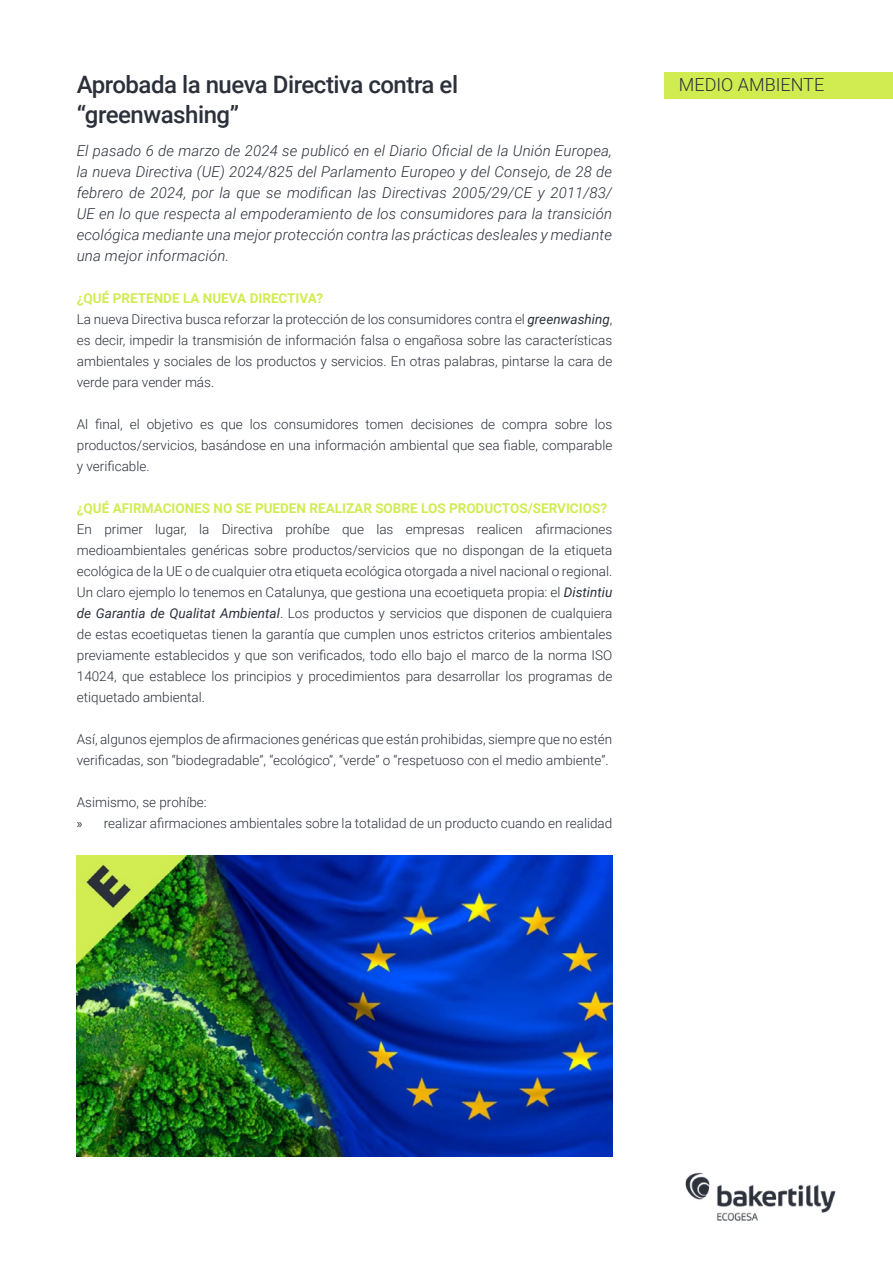
<style>
.page{position:relative;width:893px;height:1263px;background:#fff}
.page>*{position:absolute;margin:0;border:0;box-sizing:border-box;transform-origin:0 0}
.t1{font:500 24px/30px "Roboto";letter-spacing:-.02em;color:#2b303a}
.t2{font:300 18px "Roboto";color:#2b303a}
.t3{font:italic 300 15px/21px "Roboto";letter-spacing:.01em;color:#2b303a;text-align:justify}
.t4{font:300 13.5px/21px "Roboto";color:#2b303a}
.t5{font:700 13.5px "Roboto";color:#d1ec51}
.s1{font-weight:700;color:#d1ec51}
.s2{font-weight:400;font-style:italic}
.s3{font-family:"Myriad Pro";font-weight:400}
</style>
<div class="page">
<img style="left:685px;top:1172px;width:151px;height:49px">
<img style="left:77px;top:855px;width:535px;height:302px">
<div style="left:664px;top:72px;width:229px;height:26px;background:#d1ec51"></div>
<h1 class="t1" style="left:77px;top:69px;width:383px">Aprobada la nueva Directiva contra el “greenwashing”</h1>
<p class="t3" style="left:77px;top:140px;width:537px">El pasado 6 de marzo de 2024 se publicó en el Diario Oficial de la Unión Europea, la nueva Directiva (UE) 2024/825 del Parlamento Europeo y del Consejo, de 28 de febrero de 2024, por la que se modifican las Directivas 2005/29/CE y 2011/83/ UE en lo que respecta al empoderamiento de los consumidores para la transición ecológica mediante una mejor protección contra las prácticas desleales y mediante una mejor información.</p>
<p class="t4" style="left:77px;top:287px;width:537px"><span class="s1">¿QUÉ PRETENDE LA NUEVA DIRECTIVA?<br></span>La nueva Directiva busca reforzar la protección de los consumidores contra el <span class="s2">greenwashing</span>, es decir, impedir la transmisión de información falsa o engañosa sobre las características ambientales y sociales de los productos y servicios. En otras palabras, pintarse la cara de verde para vender más.</p>
<p class="t4" style="left:77px;top:414px;width:537px;text-align:justify">Al final, el objetivo es que los consumidores tomen decisiones de compra sobre los productos/servicios, basándose en una información ambiental que sea fiable, comparable y verificable.</p>
<p class="t5" style="left:77px;top:499px;width:532px">¿QUÉ AFIRMACIONES NO SE PUEDEN REALIZAR SOBRE LOS PRODUCTOS/SERVICIOS?</p>
<p class="t4" style="left:77px;top:519px;width:537px;text-align:justify">En primer lugar, la Directiva prohíbe que las empresas realicen afirmaciones medioambientales genéricas sobre productos/servicios que no dispongan de la etiqueta ecológica de la UE o de cualquier otra etiqueta ecológica otorgada a nivel nacional o regional.<br>Un claro ejemplo lo tenemos en Catalunya, que gestiona una ecoetiqueta propia: el <span class="s2">Distintiu de Garantia de Qualitat Ambiental</span>. Los productos y servicios que disponen de cualquiera de estas ecoetiquetas tienen la garantía que cumplen unos estrictos criterios ambientales previamente establecidos y que son verificados, todo ello bajo el marco de la norma ISO 14024, que establece los principios y procedimientos para desarrollar los programas de etiquetado ambiental.</p>
<p class="t4" style="left:77px;top:729px;width:537px">Así, algunos ejemplos de afirmaciones genéricas que están prohibidas, siempre que no estén verificadas, son “biodegradable”, “ecológico”, “verde” o “respetuoso con el medio ambiente”.</p>
<p class="t4" style="left:77px;top:792px;width:537px">Asimismo, se prohíbe:<br><span class="s3">»</span> realizar afirmaciones ambientales sobre la totalidad de un producto cuando en realidad</p>
<h2 class="t2" style="left:679px;top:72px;width:147px">MEDIO AMBIENTE</h2>
</div>
